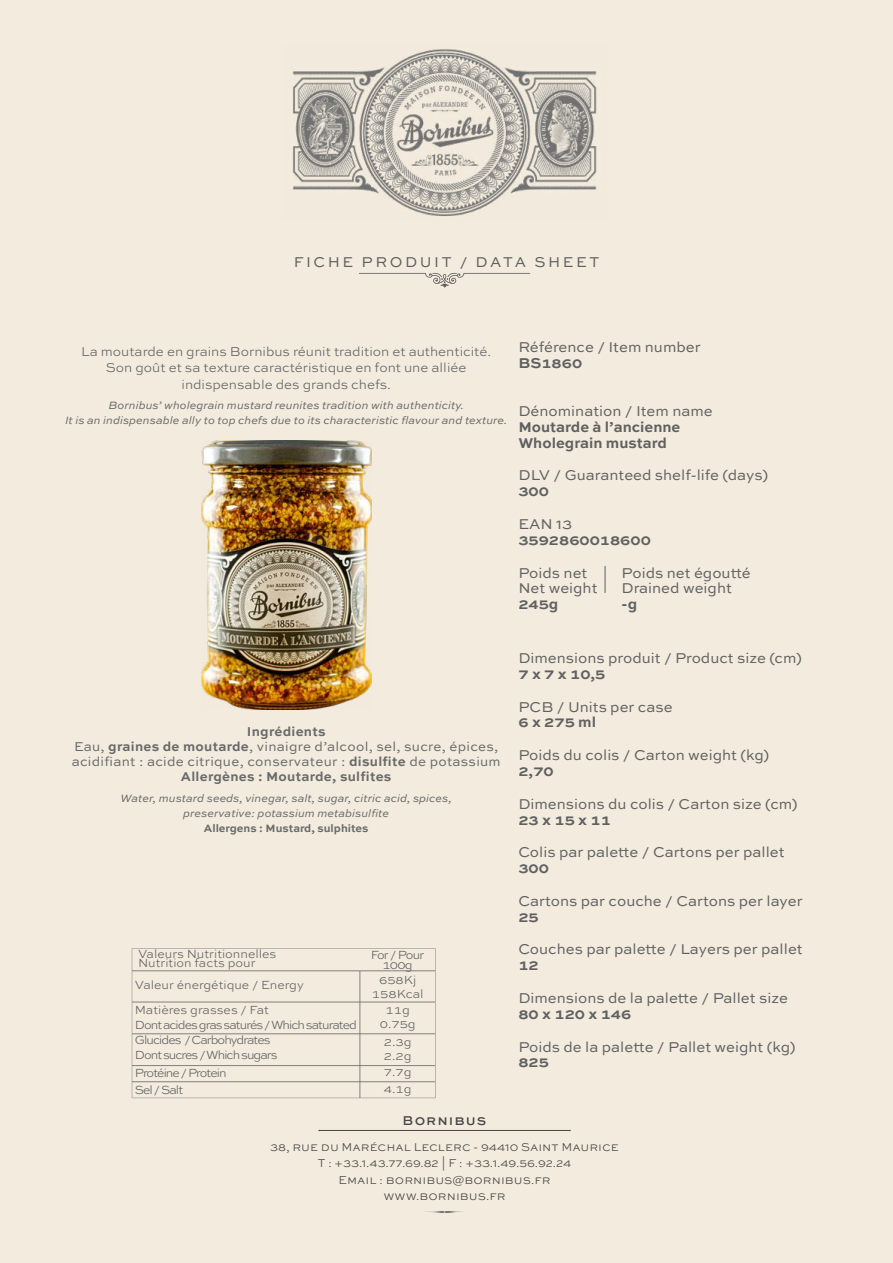
<style>
.page{position:relative;width:893px;height:1263px;background:#f2ebde}
.page>*{position:absolute;margin:0;border:0;box-sizing:border-box;transform-origin:0 0}
.t1{font:15px/15.8px "Sweet Sans Pro";color:#606061}
.t2{font:700 15px/15.8px "Sweet Sans Pro";color:#606061}
.t3{font:15px "Sweet Sans Pro";letter-spacing:.17em;color:#606061}
.t4{font:13.5px/15px "Sweet Sans Pro";letter-spacing:.02em;color:#68696a;text-align:center}
.t5{font:300 13.5px/16.5px "Sweet Sans Pro";color:#606061;text-align:center}
.t6{font:500 13.5px "Sweet Sans Pro";letter-spacing:.075em;color:#474747}
.t7{font:300 12.45px/16.5px "Sweet Sans Pro";letter-spacing:-.02em;color:#606061}
.t8{font:300 12.45px/15.1px "Sweet Sans Pro";letter-spacing:-.08em;color:#606061}
.t9{font:300 12.45px/24.9px "Sweet Sans Pro";color:#606061}
.t10{font:300 12px/16.5px "Sweet Sans Pro";color:#474747;text-align:center}
.t11{font:italic 11.25px/15px "Sweet Sans Pro";color:#68696a;text-align:center}
.t12{font:700 11.25px "Sweet Sans Pro";color:#68696a}
.s1{font-weight:700}
</style>
<div class="page">
<svg style="left:359px;top:273px;width:171px;height:14px"></svg>
<hr style="left:319px;top:1130px;width:251px;height:1px;background:#474747">
<img style="left:292px;top:49px;width:305px;height:167px">
<svg style="left:605px;top:566px;width:1px;height:27px"></svg>
<svg style="left:132px;top:948px;width:303px;height:150px"></svg>
<img style="left:201px;top:440px;width:170px;height:269px">
<p class="t3" style="left:294px;top:251px;width:307px">FICHE PRODUIT / DATA SHEET</p>
<p class="t5" style="left:81px;top:342px;width:412px">La moutarde en grains Bornibus réunit tradition et authenticité.<br>Son goût et sa texture caractéristique en font une alliée indispensable des grands chefs.</p>
<p class="t11" style="left:65px;top:397px;width:444px">Bornibus’ wholegrain mustard reunites tradition with authenticity.<br>It is an indispensable ally to top chefs due to its characteristic flavour and texture.</p>
<p class="t1" style="left:518px;top:338px;width:184px">Référence / Item number</p>
<p class="t2" style="left:518px;top:354px;width:65px">BS1860</p>
<p class="t1" style="left:518px;top:403px;width:196px">Dénomination / Item name</p>
<p class="t2" style="left:518px;top:418px;width:164px">Moutarde à l’ancienne<br>Wholegrain mustard</p>
<p class="t1" style="left:518px;top:467px;width:251px">DLV / Guaranteed shelf-life (days)</p>
<p class="t2" style="left:518px;top:482px;width:32px">300</p>
<p class="t1" style="left:518px;top:515px;width:55px">EAN 13</p>
<p class="t2" style="left:518px;top:531px;width:134px">3592860018600</p>
<p class="t1" style="left:518px;top:564px;width:81px">Poids net<br>Net weight</p>
<p class="t2" style="left:518px;top:595px;width:42px">245g</p>
<p class="t1" style="left:622px;top:564px;width:131px">Poids net égoutté<br>Drained weight</p>
<p class="t2" style="left:622px;top:595px;width:17px">-g</p>
<p class="t4" style="left:72px;top:723px;width:430px"><span class="s1">Ingrédients<br></span>Eau, <span class="s1">graines de moutarde</span>, vinaigre d’alcool, sel, sucre, épices, acidifiant : acide citrique, conservateur : <span class="s1">disulfite</span> de potassium <span class="s1">Allergènes : Moutarde, sulfites</span></p>
<p class="t11" style="left:121px;top:790px;width:333px">Water, mustard seeds, vinegar, salt, sugar, citric acid, spices, preservative: potassium metabisulfite</p>
<p class="t12" style="left:204px;top:819px;width:166px">Allergens : Mustard, sulphites</p>
<p class="t7" style="left:138px;top:948px;width:140px;line-height:9.6px">Valeurs Nutritionnelles<br>Nutrition facts pour</p>
<p class="t9" style="left:135px;top:972px;width:170px">Valeur énergétique / Energy<br>Matières grasses / Fat</p>
<p class="t8" style="left:135px;top:1017px;width:224px">Dont acides gras saturés / Which saturated<br>Glucides / Carbohydrates<br>Dont sucres / Which sugars</p>
<p class="t7" style="left:135px;top:1064px;width:93px">Protéine / Protein<br>Sel / Salt</p>
<p class="t7" style="left:371px;top:949px;width:55px;line-height:9.6px;text-align:center">For / Pour<br>100g</p>
<p class="t9" style="left:372px;top:972px;width:53px;line-height:13.8px;text-align:center">658Kj<br>158Kcal</p>
<p class="t7" style="left:380px;top:1003px;width:37px;line-height:13.8px;text-align:center">11g<br>0.75g</p>
<p class="t7" style="left:384px;top:1034px;width:29px;line-height:13.8px">2.3g<br>2.2g</p>
<p class="t7" style="left:384px;top:1063px;width:29px">7.7g<br>4.1g</p>
<p class="t1" style="left:518px;top:650px;width:285px">Dimensions produit / Product size (cm)</p>
<p class="t2" style="left:518px;top:665px;width:89px">7 x 7 x 10,5</p>
<p class="t1" style="left:518px;top:698px;width:156px">PCB / Units per case</p>
<p class="t2" style="left:518px;top:714px;width:79px">6 x 275 ml</p>
<p class="t1" style="left:518px;top:747px;width:252px">Poids du colis / Carton weight (kg)</p>
<p class="t2" style="left:518px;top:762px;width:37px">2,70</p>
<p class="t1" style="left:518px;top:795px;width:281px">Dimensions du colis / Carton size (cm)</p>
<p class="t2" style="left:518px;top:811px;width:94px">23 x 15 x 11</p>
<p class="t1" style="left:518px;top:844px;width:268px">Colis par palette / Cartons per pallet</p>
<p class="t2" style="left:518px;top:859px;width:32px">300</p>
<p class="t1" style="left:518px;top:892px;width:286px">Cartons par couche / Cartons per layer</p>
<p class="t2" style="left:518px;top:908px;width:22px">25</p>
<p class="t1" style="left:518px;top:941px;width:286px">Couches par palette / Layers per pallet</p>
<p class="t2" style="left:518px;top:956px;width:22px">12</p>
<p class="t1" style="left:518px;top:989px;width:271px">Dimensions de la palette / Pallet size</p>
<p class="t2" style="left:518px;top:1005px;width:114px">80 x 120 x 146</p>
<p class="t1" style="left:518px;top:1038px;width:279px">Poids de la palette / Pallet weight (kg)</p>
<p class="t2" style="left:518px;top:1053px;width:32px">825</p>
<p class="t6" style="left:403px;top:1111px;width:85px">Bornibus</p>
<p class="t10" style="left:270px;top:1138px;width:350px">38, rue du Maréchal Leclerc - 94410 Saint Maurice T : +33.1.43.77.69.82 | F : +33.1.49.56.92.24<br>Email : bornibus@bornibus.fr<br>www.bornibus.fr</p>
</div>
